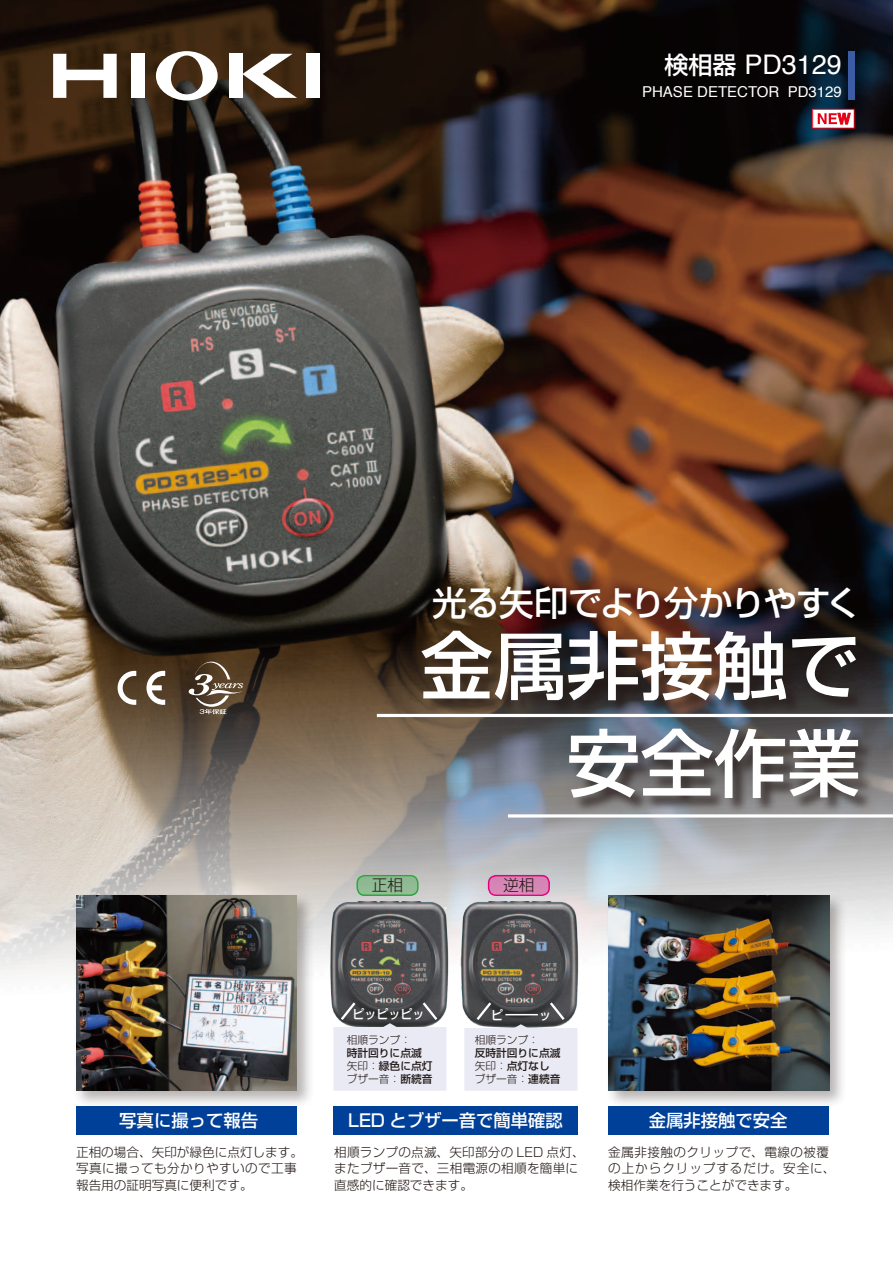
<style>
.page{position:relative;width:893px;height:1263px;background:#fff}
.page>*{position:absolute;margin:0;border:0;box-sizing:border-box;transform-origin:0 0}
.t1{font:500 73.5px/97.5px "Shin Go Pro";color:#fff;text-align:right}
.t2{font:500 34.5px "Shin Go Pro";letter-spacing:-.04em;color:#fff}
.t3{font:27px "Helvetica";color:#fff}
.t4{font:500 17.4px "Shin Go Pro";color:#fff}
.t5{font:300 15.75px "Shin Go Pro";color:#231916}
.t6{font:15px "Helvetica";color:#fff}
.t7{font:500 12.9px "Shin Go Pro";color:#fff;scale:.93 1}
.t8{font:300 12.6px/16.5px "Shin Go Pro";letter-spacing:.015em;color:#231916}
.t9{font:300 12.6px/16.5px "Shin Go Pro";letter-spacing:.035em;color:#231916}
.t10{font:500 10.8px/13px "Shin Go Pro";color:#231916}
.t11{font:300 10.8px "Shin Go Pro";color:#231916}
.s1{font-family:"Shin Go Pro";font-weight:500;font-size:24px}
.s2{font-weight:300}
</style>
<div class="page">
<img style="left:0;top:0;width:893px;height:977px">
<svg style="left:53px;top:54px;width:64px;height:44px"></svg>
<div style="left:131px;top:54px;width:13px;height:44px;background:#fff"></div>
<svg style="left:156px;top:51px;width:62px;height:50px"></svg>
<div style="left:229px;top:54px;width:13px;height:44px;background:#fff"></div>
<svg style="left:242px;top:54px;width:55px;height:44px"></svg>
<div style="left:306px;top:54px;width:13px;height:44px;background:#fff"></div>
<div style="left:848px;top:51px;width:7px;height:48px;background:#3b5ca4"></div>
<svg style="left:812px;top:109px;width:43px;height:20px"></svg>
<div style="left:423px;top:631px;width:451px;height:183px;background:#231916;opacity:.75"></div>
<hr style="left:377px;top:714px;width:516px;height:3px;background:#fff">
<hr style="left:508px;top:814px;width:385px;height:3px;background:#fff">
<img style="left:459px;top:901px;width:119px;height:110px">
<img style="left:328px;top:901px;width:122px;height:109px">
<div style="left:357px;top:876px;width:61px;height:20px;background:#90ba94;border-radius:8px"></div>
<div style="left:356px;top:875px;width:63px;height:21px;border:1px solid #2ba839;border-radius:7px"></div>
<div style="left:489px;top:875px;width:60px;height:19px;background:#d687b5;border-radius:8px"></div>
<div style="left:488px;top:875px;width:62px;height:21px;border:1px solid #e4007f;border-radius:7px"></div>
<div style="left:333px;top:1106px;width:244px;height:28px;background:#004098"></div>
<div style="left:608px;top:1106px;width:221px;height:28px;background:#004098"></div>
<div style="left:605px;top:892px;width:242px;height:217px;background:#231916;opacity:.33"></div>
<img style="left:608px;top:895px;width:221px;height:196px">
<div style="left:76px;top:1106px;width:221px;height:28px;background:#004098"></div>
<div style="left:73px;top:892px;width:242px;height:217px;background:#231916;opacity:.33"></div>
<img style="left:76px;top:895px;width:221px;height:196px">
<svg style="left:333px;top:1000px;width:113px;height:91px;background:#bfbfc8"></svg>
<svg style="left:464px;top:1000px;width:113px;height:91px;background:#c0c0c8"></svg>
<hr style="left:505px;top:1014px;width:33px;height:1px;background:#fff">
<svg style="left:187px;top:662px;width:56px;height:52px;background:#6c5c4b"></svg>
<svg style="left:118px;top:671px;width:18px;height:34px"></svg>
<svg style="left:146px;top:671px;width:19px;height:34px"></svg>
<h3 class="t3" style="left:664px;top:44px;width:179px"><span class="s1">検相器</span> PD3129</h3>
<p class="t6" style="left:642px;top:80px;width:201px">PHASE DETECTOR PD3129</p>
<h2 class="t2" style="left:432px;top:574px;width:430px">光る矢印でより分かりやすく</h2>
<h1 class="t1" style="left:420px;top:608px;width:442px">金属非接触で安全作業</h1>
<p class="t5" style="left:372px;top:872px;width:33px">正相</p>
<p class="t5" style="left:503px;top:872px;width:33px">逆相</p>
<h3 class="t4" style="left:119px;top:1106px;width:140px">写真に撮って報告</h3>
<p class="t8" style="left:76px;top:1142px;width:229px">正相の場合、矢印が緑色に点灯します。写真に撮っても分かりやすいので工事報告用の証明写真に便利です。</p>
<p class="t7" style="left:352px;top:1003px;width:79px">ピッピッピッ</p>
<p class="t11" style="left:347px;top:1031px;width:66px">相順ランプ：</p>
<p class="t10" style="left:347px;top:1045px;width:87px">時計回りに点滅<span class="s2">矢印：</span>緑色に点灯<span class="s2">ブザー音：</span>断続音</p>
<p class="t11" style="left:475px;top:1031px;width:66px">相順ランプ：</p>
<p class="t10" style="left:475px;top:1045px;width:87px">反時計回りに点滅<span class="s2">矢印：</span>点灯なし<span class="s2">ブザー音：</span>連続音</p>
<h3 class="t4" style="left:348px;top:1106px;width:216px">LED とブザー音で簡単確認</h3>
<p class="t8" style="left:334px;top:1142px;width:252px">相順ランプの点滅、矢印部分の LED 点灯、またブザー音で、三相電源の相順を簡単に直感的に確認できます。</p>
<h3 class="t4" style="left:649px;top:1106px;width:140px">金属非接触で安全</h3>
<p class="t9" style="left:608px;top:1142px;width:229px">金属非接触のクリップで、電線の被覆の上からクリップするだけ。安全に、検相作業を行うことができます。</p>
</div>
